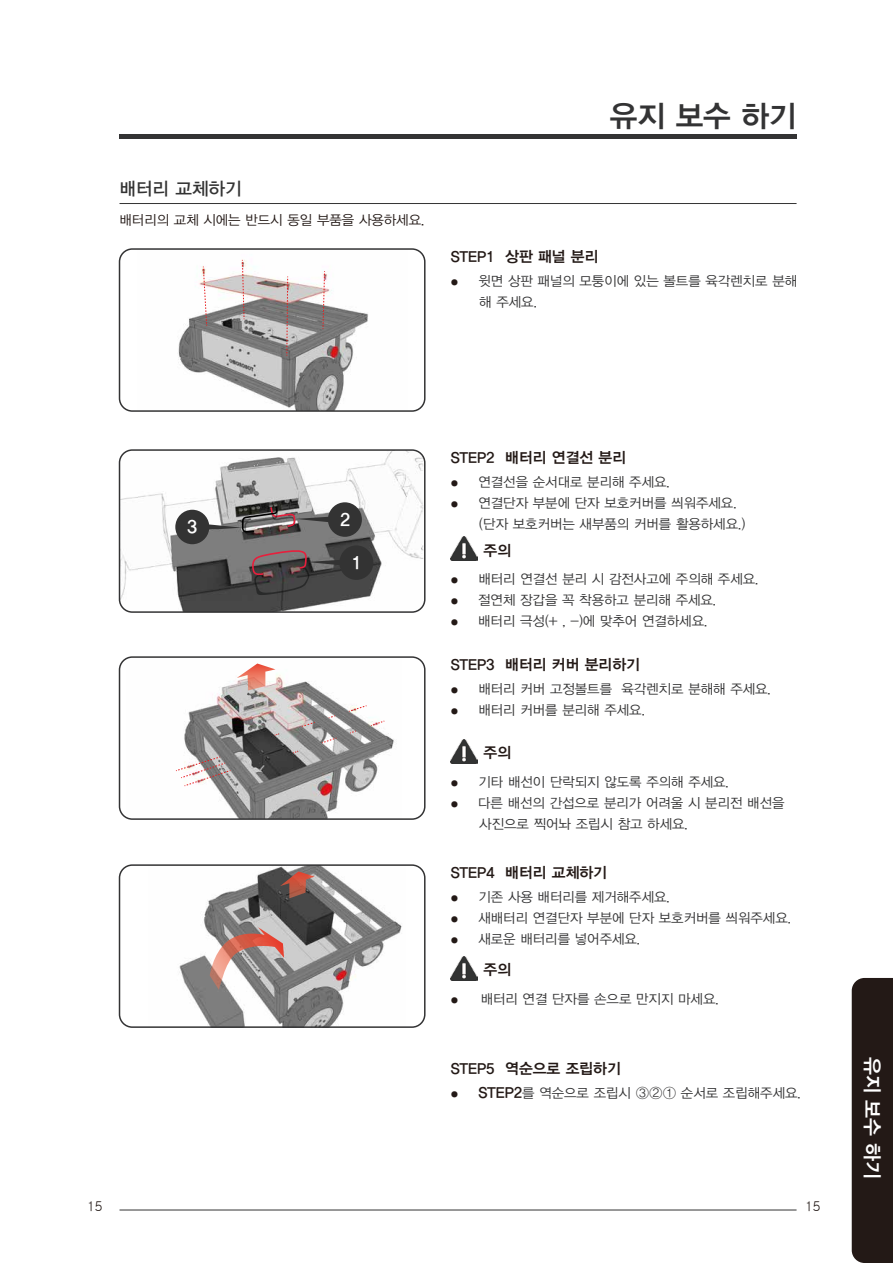
<style>
.page{position:relative;width:893px;height:1263px;background:#fff}
.page>*{position:absolute;margin:0;border:0;box-sizing:border-box;transform-origin:0 0}
.t1{font:30px "YDIYGO340";color:#333334}
.t2{font:19.5px "YDIYGO340";color:#fff}
.t3{font:18px "YDIYGO330";color:#333}
.t4{font:18px "YDIYGO340";color:#fff}
.t5{font:15px "YDIYGO340";color:#231916}
.t6{font:13.5px/21px "YDIYGO320";color:#333334}
.t7{font:13.5px "YDIYGO320";color:#231916}
.t8{font:13.5px "Nanum Square L";color:#231916}
.s1{font-family:"Nanum Barun Gothic";font-weight:300;font-size:7.5px;color:#231916}
.s2{font-family:"YDIYGO340";font-size:15px;color:#231916}
</style>
<div class="page">
<hr style="left:119px;top:1210px;width:677px;height:1px;background:#333334">
<img style="left:120px;top:452px;width:303px;height:160px">
<div style="left:119px;top:449px;width:307px;height:164px;border:2px solid #333334;border-radius:13px"></div>
<div style="left:119px;top:134px;width:677px;height:5px;background:#333334"></div>
<img style="left:451px;top:537px;width:27px;height:23px">
<img style="left:451px;top:740px;width:27px;height:23px">
<img style="left:451px;top:956px;width:27px;height:24px">
<hr style="left:120px;top:203px;width:677px;height:1px;background:#333334">
<img style="left:178px;top:259px;width:190px;height:150px">
<div style="left:119px;top:248px;width:307px;height:164px;border:2px solid #333334;border-radius:13px"></div>
<svg style="left:203px;top:267px;width:4px;height:59px"></svg>
<svg style="left:242px;top:260px;width:3px;height:59px"></svg>
<svg style="left:286px;top:277px;width:2px;height:79px"></svg>
<svg style="left:322px;top:271px;width:3px;height:58px"></svg>
<img style="left:126px;top:659px;width:268px;height:158px">
<div style="left:119px;top:656px;width:307px;height:164px;border:2px solid #333334;border-radius:13px"></div>
<img style="left:179px;top:867px;width:223px;height:158px">
<div style="left:119px;top:864px;width:307px;height:164px;border:2px solid #333334;border-radius:13px"></div>
<svg style="left:176px;top:756px;width:55px;height:30px"></svg>
<svg style="left:371px;top:720px;width:14px;height:6px"></svg>
<svg style="left:350px;top:730px;width:6px;height:3px"></svg>
<svg style="left:322px;top:737px;width:15px;height:6px"></svg>
<svg style="left:349px;top:705px;width:18px;height:7px"></svg>
<svg style="left:329px;top:715px;width:6px;height:3px"></svg>
<svg style="left:302px;top:722px;width:13px;height:5px"></svg>
<svg style="left:275px;top:733px;width:4px;height:3px"></svg>
<svg style="left:237px;top:663px;width:38px;height:27px"></svg>
<svg style="left:280px;top:871px;width:35px;height:27px"></svg>
<svg style="left:210px;top:927px;width:74px;height:63px;background:#b69993"></svg>
<svg style="left:175px;top:502px;width:198px;height:93px;background:#656262"></svg>
<div style="left:852px;top:978px;width:41px;height:285px;background:#231916"></div>
<h3 class="t3" style="left:119px;top:179px;width:124px">배터리 교체하기</h3>
<p class="t7" style="left:119px;top:212px;width:307px">배터리의 교체 시에는 반드시 동일 부품을 사용하세요.</p>
<h1 class="t1" style="left:610px;top:98px;width:188px">유지 보수 하기</h1>
<p class="t5" style="left:451px;top:248px;width:149px">STEP1 상판 패널 분리</p>
<p class="t6" style="left:479px;top:271px;width:319px;text-indent:-28px"><span class="s1">●</span> 윗면 상판 패널의 모퉁이에 있는 볼트를 육각렌치로 분해 해 주세요.</p>
<h3 class="t4" style="left:187px;top:516px;width:12px">3</h3>
<h3 class="t4" style="left:340px;top:509px;width:12px">2</h3>
<h3 class="t4" style="left:351px;top:552px;width:12px">1</h3>
<p class="t5" style="left:451px;top:449px;width:177px">STEP2 배터리 연결선 분리</p>
<p class="t6" style="left:451px;top:472px;width:220px"><span class="s1">●</span> 연결선을 순서대로 분리해 주세요.</p>
<p class="t6" style="left:479px;top:493px;width:268px;text-indent:-28px"><span class="s1">●</span> 연결단자 부분에 단자 보호커버를 씌워주세요. (단자 보호커버는 새부품의 커버를 활용하세요.)</p>
<p class="t5" style="left:483px;top:541px;width:29px">주의</p>
<p class="t6" style="left:451px;top:568px;width:309px"><span class="s1">●</span> 배터리 연결선 분리 시 감전사고에 주의해 주세요.</p>
<p class="t6" style="left:451px;top:589px;width:267px"><span class="s1">●</span> 절연체 장갑을 꼭 착용하고 분리해 주세요.</p>
<p class="t6" style="left:451px;top:610px;width:258px"><span class="s1">●</span> 배터리 극성(+ , -)에 맞추어 연결하세요.</p>
<p class="t5" style="left:451px;top:656px;width:190px">STEP3 배터리 커버 분리하기</p>
<p class="t6" style="left:451px;top:679px;width:322px"><span class="s1">●</span> 배터리 커버 고정볼트를 육각렌치로 분해해 주세요.</p>
<p class="t6" style="left:451px;top:700px;width:196px"><span class="s1">●</span> 배터리 커버를 분리해 주세요.</p>
<p class="t5" style="left:483px;top:744px;width:29px">주의</p>
<p class="t6" style="left:451px;top:771px;width:280px"><span class="s1">●</span> 기타 배선이 단락되지 않도록 주의해 주세요.</p>
<p class="t6" style="left:479px;top:792px;width:307px;text-indent:-28px"><span class="s1">●</span> 다른 배선의 간섭으로 분리가 어려울 시 분리전 배선을 사진으로 찍어놔 조립시 참고 하세요.</p>
<p class="t5" style="left:451px;top:864px;width:158px">STEP4 배터리 교체하기</p>
<p class="t6" style="left:451px;top:887px;width:220px"><span class="s1">●</span> 기존 사용 배터리를 제거해주세요.</p>
<p class="t6" style="left:451px;top:908px;width:342px"><span class="s1">●</span> 새배터리 연결단자 부분에 단자 보호커버를 씌워주세요.</p>
<p class="t6" style="left:451px;top:929px;width:191px"><span class="s1">●</span> 새로운 배터리를 넣어주세요.</p>
<p class="t5" style="left:483px;top:961px;width:29px">주의</p>
<p class="t6" style="left:451px;top:988px;width:269px"><span class="s1">●</span> 배터리 연결 단자를 손으로 만지지 마세요.</p>
<p class="t5" style="left:451px;top:1060px;width:171px">STEP5 역순으로 조립하기</p>
<p class="t6" style="left:451px;top:1083px;width:351px"><span class="s1">●</span> <span class="s2">STEP2</span>를 역순으로 조립시 ③②① 순서로 조립해주세요.</p>
<p class="t8" style="left:87px;top:1199px;width:17px">15</p>
<p class="t8" style="left:805px;top:1199px;width:17px">15</p>
<h2 class="t2" style="left:883px;top:1057px;width:123px;rotate:90deg">유지 보수 하기</h2>
</div>
